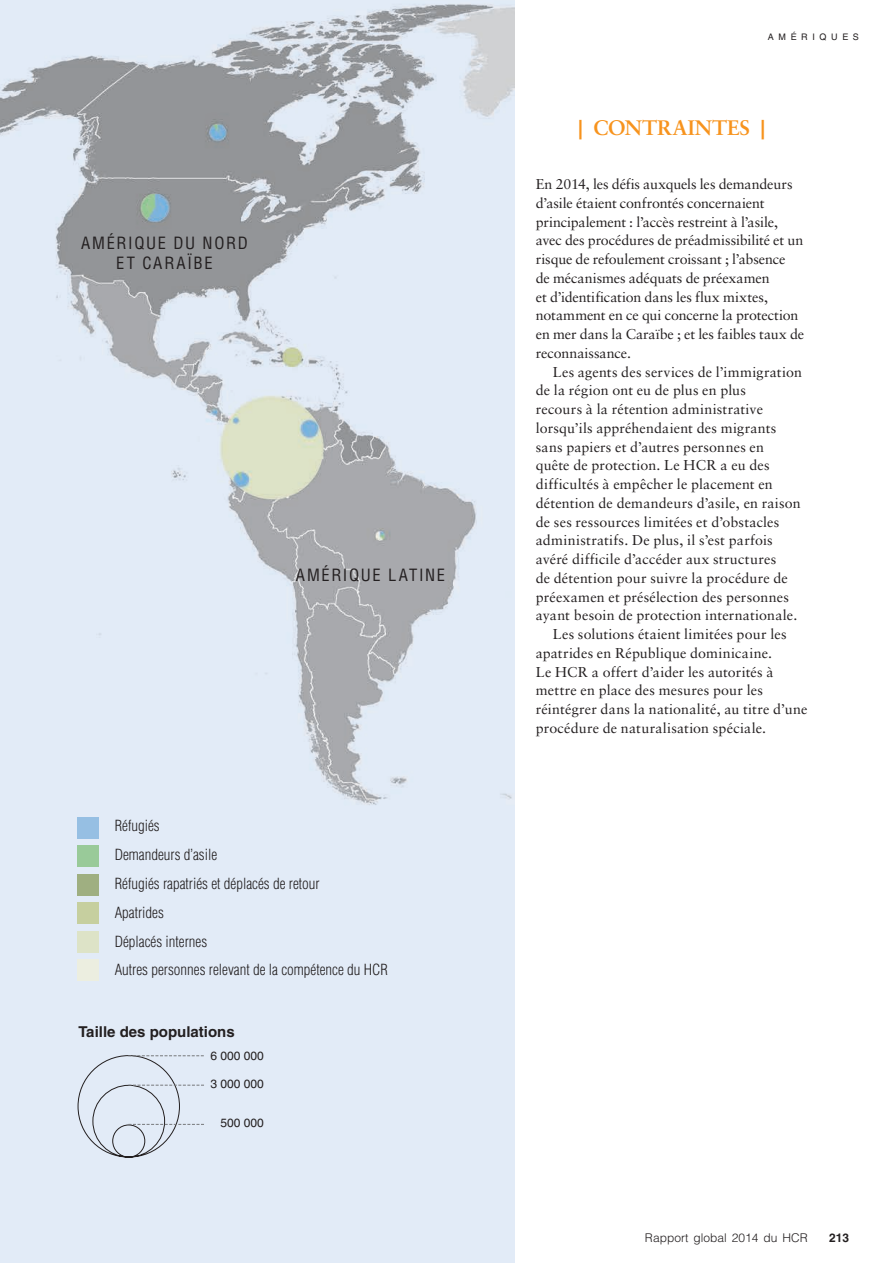
<style>
.page{position:relative;width:893px;height:1263px;background:#fff}
.page>*{position:absolute;margin:0;border:0;box-sizing:border-box;transform-origin:0 0}
.t1{font:700 21px "Sabon LT Std";letter-spacing:-.005em;color:#f7931d}
.t2{font:condensed 16.5px/19.8px "Helvetica LT Std";letter-spacing:.1em;color:#231f20;text-align:center}
.t3{font:300 condensed 15px/28.8px "Helvetica LT Std";color:#231f20}
.t4{font:700 15px "Helvetica CE";color:#231f20}
.t5{font:14.25px/18.8px "Sabon LT Std";letter-spacing:.005em;color:#231f20}
.t6{font:300 12px "Helvetica";color:#231f20}
.t7{font:12px "Helvetica CE";color:#231f20}
.t8{font:700 12px "Helvetica CE";color:#231f20}
.t9{font:9px "Helvetica LT Std";letter-spacing:.52em;color:#231f20}
.s1{font-family:"Helvetica CE";font-size:19.5px}
</style>
<div class="page">
<img style="left:0;top:0;width:514px;height:1263px">
<svg style="left:77px;top:1055px;width:127px;height:103px;background:#d7dfeb"></svg>
<div style="left:78px;top:959px;width:21px;height:21px;background:#eceee0"></div>
<div style="left:78px;top:931px;width:21px;height:21px;background:#dde3c7"></div>
<div style="left:78px;top:902px;width:21px;height:22px;background:#c6cf9f"></div>
<div style="left:78px;top:874px;width:21px;height:21px;background:#9faf81"></div>
<div style="left:78px;top:845px;width:21px;height:22px;background:#99ca99"></div>
<div style="left:78px;top:817px;width:21px;height:21px;background:#96bfe3"></div>
<p class="t2" style="left:81px;top:233px;width:168px">AMÉRIQUE DU NORD<br>ET CARAÏBE</p>
<p class="t2" style="left:296px;top:565px;width:151px">AMÉRIQUE LATINE</p>
<p class="t3" style="left:115px;top:811px;width:275px">Réfugiés<br>Demandeurs d’asile<br>Réfugiés rapatriés et déplacés de retour<br>Apatrides<br>Déplacés internes<br>Autres personnes relevant de la compétence du HCR</p>
<p class="t4" style="left:78px;top:1023px;width:158px">Taille des populations</p>
<p class="t7" style="left:210px;top:1049px;width:55px">6 000 000</p>
<p class="t7" style="left:210px;top:1077px;width:55px">3 000 000</p>
<p class="t7" style="left:220px;top:1116px;width:45px">500 000</p>
<p class="t9" style="left:768px;top:32px;width:93px">AMÉRIQUES</p>
<h1 class="t1" style="left:578px;top:114px;width:189px"><span class="s1">|</span> CONTRAINTES <span class="s1">|</span></h1>
<p class="t5" style="left:536px;top:175px;width:270px">En 2014, les défis auxquels les demandeurs d’asile étaient confrontés concernaient principalement : l’accès restreint à l’asile, avec des procédures de préadmissibilité et un risque de refoulement croissant ; l’absence<br>de mécanismes adéquats de préexamen<br>et d’identification dans les flux mixtes, notamment en ce qui concerne la protection en mer dans la Caraïbe ; et les faibles taux de reconnaissance.</p>
<p class="t5" style="left:553px;top:362px;width:251px">Les agents des services de l’immigration</p>
<p class="t5" style="left:536px;top:381px;width:212px">de la région ont eu de plus en plus</p>
<p class="t5" style="left:536px;top:400px;width:229px">recours à la rétention administrative</p>
<p class="t5" style="left:536px;top:418px;width:242px">lorsqu’ils appréhendaient des migrants</p>
<p class="t5" style="left:536px;top:437px;width:230px">sans papiers et d’autres personnes en</p>
<p class="t5" style="left:536px;top:456px;width:235px">quête de protection. Le HCR a eu des</p>
<p class="t5" style="left:536px;top:475px;width:239px">difficultés à empêcher le placement en</p>
<p class="t5" style="left:536px;top:493px;width:266px">détention de demandeurs d’asile, en raison</p>
<p class="t5" style="left:536px;top:512px;width:245px">de ses ressources limitées et d’obstacles</p>
<p class="t5" style="left:536px;top:531px;width:238px">administratifs. De plus, il s’est parfois</p>
<p class="t5" style="left:536px;top:550px;width:242px">avéré difficile d’accéder aux structures</p>
<p class="t5" style="left:536px;top:568px;width:254px">de détention pour suivre la procédure de</p>
<p class="t5" style="left:536px;top:587px;width:255px">préexamen et présélection des personnes</p>
<p class="t5" style="left:536px;top:606px;width:263px">ayant besoin de protection internationale.</p>
<p class="t5" style="left:553px;top:625px;width:235px">Les solutions étaient limitées pour les</p>
<p class="t5" style="left:536px;top:643px;width:238px">apatrides en République dominicaine.</p>
<p class="t5" style="left:536px;top:662px;width:239px">Le HCR a offert d’aider les autorités à</p>
<p class="t5" style="left:536px;top:681px;width:229px">mettre en place des mesures pour les</p>
<p class="t5" style="left:536px;top:700px;width:273px">réintégrer dans la nationalité, au titre d’une</p>
<p class="t5" style="left:536px;top:718px;width:232px">procédure de naturalisation spéciale.</p>
<p class="t6" style="left:645px;top:1230px;width:164px">Rapport global 2014 du HCR</p>
<p class="t8" style="left:829px;top:1230px;width:22px">213</p>
</div>
